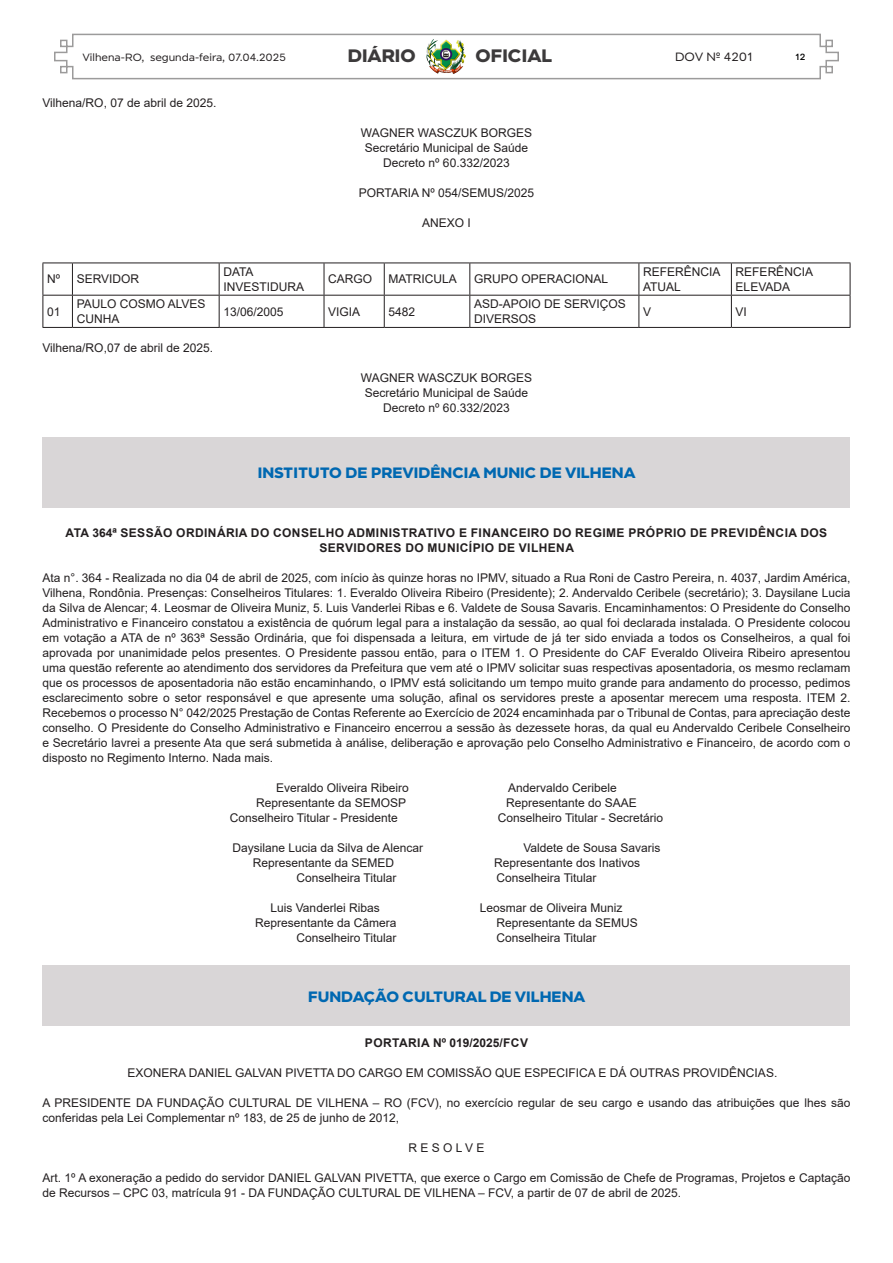
<style>
.page{position:relative;width:893px;height:1263px;background:#fff}
.page>*{position:absolute;margin:0;border:0;box-sizing:border-box;transform-origin:0 0}
.t1{font:700 18px "Modica";color:#3c3a3b}
.TÍTULO{font:700 15px "Modica";color:#0068b1}
.Ementa{font:12px/15px "Arial";color:#231f20}
.Orgão_Emitente{font:12px "Arial";color:#231f20}
.Titulo_Descrição{font:700 12px/15px "Arial";letter-spacing:.035em;color:#231f20;text-align:center}
.t2{font:12px "Modica";color:#231f20}
.t3{font:10.5px "Modica";color:#231f20}
.t4{font:500 9px "Modica";color:#000}
</style>
<div class="page">
<svg style="left:54px;top:33px;width:785px;height:47px"></svg>
<img style="left:425px;top:37px;width:42px;height:38px">
<svg style="left:44px;top:263px;width:28px;height:1px"></svg>
<hr style="left:72px;top:263px;width:147px;height:1px;background:#231f20">
<hr style="left:219px;top:263px;width:105px;height:1px;background:#231f20">
<hr style="left:324px;top:263px;width:60px;height:1px;background:#231f20">
<hr style="left:384px;top:263px;width:86px;height:1px;background:#231f20">
<hr style="left:470px;top:263px;width:169px;height:1px;background:#231f20">
<hr style="left:639px;top:263px;width:92px;height:1px;background:#231f20">
<hr style="left:731px;top:263px;width:119px;height:1px;background:#231f20">
<svg style="left:43px;top:295px;width:29px;height:1px"></svg>
<hr style="left:72px;top:295px;width:147px;height:1px;background:#231f20">
<hr style="left:219px;top:295px;width:105px;height:1px;background:#231f20">
<hr style="left:324px;top:295px;width:60px;height:1px;background:#231f20">
<hr style="left:384px;top:295px;width:86px;height:1px;background:#231f20">
<hr style="left:470px;top:295px;width:169px;height:1px;background:#231f20">
<hr style="left:639px;top:295px;width:92px;height:1px;background:#231f20">
<hr style="left:731px;top:295px;width:119px;height:1px;background:#231f20">
<svg style="left:43px;top:327px;width:29px;height:1px"></svg>
<hr style="left:72px;top:327px;width:147px;height:1px;background:#231f20">
<hr style="left:219px;top:327px;width:105px;height:1px;background:#231f20">
<hr style="left:324px;top:327px;width:60px;height:1px;background:#231f20">
<hr style="left:384px;top:327px;width:86px;height:1px;background:#231f20">
<hr style="left:470px;top:327px;width:169px;height:1px;background:#231f20">
<hr style="left:639px;top:327px;width:92px;height:1px;background:#231f20">
<hr style="left:731px;top:327px;width:119px;height:1px;background:#231f20">
<hr style="left:43px;top:263px;width:1px;height:32px;background:#231f20">
<hr style="left:43px;top:296px;width:1px;height:31px;background:#231f20">
<hr style="left:72px;top:263px;width:1px;height:32px;background:#231f20">
<hr style="left:219px;top:263px;width:1px;height:32px;background:#231f20">
<hr style="left:324px;top:263px;width:1px;height:32px;background:#231f20">
<hr style="left:384px;top:263px;width:1px;height:32px;background:#231f20">
<hr style="left:469px;top:263px;width:1px;height:32px;background:#231f20">
<hr style="left:638px;top:263px;width:1px;height:32px;background:#231f20">
<hr style="left:731px;top:263px;width:1px;height:32px;background:#231f20">
<hr style="left:850px;top:263px;width:1px;height:32px;background:#231f20">
<hr style="left:72px;top:296px;width:1px;height:31px;background:#231f20">
<hr style="left:219px;top:296px;width:1px;height:31px;background:#231f20">
<hr style="left:324px;top:296px;width:1px;height:31px;background:#231f20">
<hr style="left:384px;top:296px;width:1px;height:31px;background:#231f20">
<hr style="left:469px;top:296px;width:1px;height:31px;background:#231f20">
<hr style="left:638px;top:296px;width:1px;height:31px;background:#231f20">
<hr style="left:731px;top:296px;width:1px;height:31px;background:#231f20">
<hr style="left:850px;top:296px;width:1px;height:31px;background:#231f20">
<div style="left:43px;top:437px;width:807px;height:70px;background:#d9d6d7"></div>
<div style="left:43px;top:965px;width:807px;height:61px;background:#d9d6d7"></div>
<p class="t3" style="left:82px;top:51px;width:205px">Vilhena-RO, segunda-feira, 07.04.2025</p>
<h1 class="t1" style="left:348px;top:44px;width:69px">DIÁRIO</h1>
<h1 class="t1" style="left:476px;top:44px;width:78px">OFICIAL</h1>
<p class="t2" style="left:675px;top:50px;width:79px">DOV Nº 4201</p>
<p class="t4" style="left:796px;top:51px;width:11px">12</p>
<p class="Ementa" style="left:43px;top:95px;width:175px">Vilhena/RO, 07 de abril de 2025.</p>
<p class="Orgão_Emitente" style="left:361px;top:124px;width:173px">WAGNER WASCZUK BORGES</p>
<p class="Orgão_Emitente" style="left:365px;top:139px;width:165px">Secretário Municipal de Saúde</p>
<p class="Orgão_Emitente" style="left:383px;top:154px;width:128px">Decreto nº 60.332/2023</p>
<p class="Orgão_Emitente" style="left:359px;top:184px;width:177px">PORTARIA Nº 054/SEMUS/2025</p>
<p class="Orgão_Emitente" style="left:422px;top:214px;width:50px">ANEXO I</p>
<p class="Ementa" style="left:47px;top:272px;width:15px">Nº</p>
<p class="Ementa" style="left:77px;top:272px;width:64px">SERVIDOR</p>
<p class="Ementa" style="left:223px;top:264px;width:82px">DATA<br>INVESTIDURA</p>
<p class="Ementa" style="left:328px;top:272px;width:46px">CARGO</p>
<p class="Ementa" style="left:388px;top:272px;width:70px">MATRICULA</p>
<p class="Ementa" style="left:474px;top:272px;width:136px">GRUPO OPERACIONAL</p>
<p class="Ementa" style="left:643px;top:264px;width:79px">REFERÊNCIA<br>ATUAL</p>
<p class="Ementa" style="left:736px;top:264px;width:79px">REFERÊNCIA<br>ELEVADA</p>
<p class="Ementa" style="left:47px;top:304px;width:15px">01</p>
<p class="Ementa" style="left:77px;top:296px;width:130px">PAULO COSMO ALVES<br>CUNHA</p>
<p class="Ementa" style="left:223px;top:304px;width:62px">13/06/2005</p>
<p class="Ementa" style="left:328px;top:304px;width:34px">VIGIA</p>
<p class="Ementa" style="left:388px;top:304px;width:28px">5482</p>
<p class="Ementa" style="left:474px;top:296px;width:153px">ASD-APOIO DE SERVIÇOS<br>DIVERSOS</p>
<p class="Ementa" style="left:643px;top:304px;width:10px">V</p>
<p class="Ementa" style="left:736px;top:304px;width:13px">VI</p>
<p class="Ementa" style="left:43px;top:340px;width:172px">Vilhena/RO,07 de abril de 2025.</p>
<p class="Orgão_Emitente" style="left:361px;top:369px;width:173px">WAGNER WASCZUK BORGES</p>
<p class="Orgão_Emitente" style="left:365px;top:384px;width:165px">Secretário Municipal de Saúde</p>
<p class="Orgão_Emitente" style="left:383px;top:399px;width:128px">Decreto nº 60.332/2023</p>
<p class="TÍTULO" style="left:258px;top:463px;width:379px">INSTITUTO DE PREVIDÊNCIA MUNIC DE VILHENA</p>
<p class="Titulo_Descrição" style="left:66px;top:525px;width:763px">ATA 364ª SESSÃO ORDINÁRIA DO CONSELHO ADMINISTRATIVO E FINANCEIRO DO REGIME PRÓPRIO DE PREVIDÊNCIA DOS<br>SERVIDORES DO MUNICÍPIO DE VILHENA</p>
<p class="Ementa" style="left:43px;top:570px;width:809px;text-align:justify">Ata n°. 364 - Realizada no dia 04 de abril de 2025, com início às quinze horas no IPMV, situado a Rua Roni de Castro Pereira, n. 4037, Jardim América, Vilhena, Rondônia. Presenças: Conselheiros Titulares: 1. Everaldo Oliveira Ribeiro (Presidente); 2. Andervaldo Ceribele (secretário); 3. Daysilane Lucia da Silva de Alencar; 4. Leosmar de Oliveira Muniz, 5. Luis Vanderlei Ribas e 6. Valdete de Sousa Savaris. Encaminhamentos: O Presidente do Conselho Administrativo e Financeiro constatou a existência de quórum legal para a instalação da sessão, ao qual foi declarada instalada. O Presidente colocou em votação a ATA de nº 363ª Sessão Ordinária, que foi dispensada a leitura, em virtude de já ter sido enviada a todos os Conselheiros, a qual foi aprovada por unanimidade pelos presentes. O Presidente passou então, para o ITEM 1. O Presidente do CAF Everaldo Oliveira Ribeiro apresentou uma questão referente ao atendimento dos servidores da Prefeitura que vem até o IPMV solicitar suas respectivas aposentadoria, os mesmo reclamam que os processos de aposentadoria não estão encaminhando, o IPMV está solicitando um tempo muito grande para andamento do processo, pedimos esclarecimento sobre o setor responsável e que apresente uma solução, afinal os servidores preste a aposentar merecem uma resposta. ITEM 2.<br>Recebemos o processo N° 042/2025 Prestação de Contas Referente ao Exercício de 2024 encaminhada par o Tribunal de Contas, para apreciação deste conselho. O Presidente do Conselho Administrativo e Financeiro encerrou a sessão às dezessete horas, da qual eu Andervaldo Ceribele Conselheiro e Secretário lavrei a presente Ata que será submetida à análise, deliberação e aprovação pelo Conselho Administrativo e Financeiro, de acordo com o disposto no Regimento Interno. Nada mais.</p>
<p class="Orgão_Emitente" style="left:276px;top:780px;width:134px">Everaldo Oliveira Ribeiro</p>
<p class="Orgão_Emitente" style="left:508px;top:780px;width:110px">Andervaldo Ceribele</p>
<p class="Orgão_Emitente" style="left:256px;top:795px;width:152px">Representante da SEMOSP</p>
<p class="Orgão_Emitente" style="left:506px;top:795px;width:132px">Representante do SAAE</p>
<p class="Orgão_Emitente" style="left:230px;top:810px;width:170px">Conselheiro Titular - Presidente</p>
<p class="Orgão_Emitente" style="left:498px;top:810px;width:167px">Conselheiro Titular - Secretário</p>
<p class="Orgão_Emitente" style="left:232px;top:840px;width:192px">Daysilane Lucia da Silva de Alencar</p>
<p class="Orgão_Emitente" style="left:523px;top:840px;width:139px">Valdete de Sousa Savaris</p>
<p class="Orgão_Emitente" style="left:253px;top:855px;width:143px">Representante da SEMED</p>
<p class="Orgão_Emitente" style="left:494px;top:855px;width:148px">Representante dos Inativos</p>
<p class="Orgão_Emitente" style="left:296px;top:870px;width:102px">Conselheira Titular</p>
<p class="Orgão_Emitente" style="left:497px;top:870px;width:101px">Conselheira Titular</p>
<p class="Orgão_Emitente" style="left:270px;top:900px;width:111px">Luis Vanderlei Ribas</p>
<p class="Orgão_Emitente" style="left:480px;top:900px;width:144px">Leosmar de Oliveira Muniz</p>
<p class="Orgão_Emitente" style="left:255px;top:915px;width:143px">Representante da Câmera</p>
<p class="Orgão_Emitente" style="left:497px;top:915px;width:143px">Representante da SEMUS</p>
<p class="Orgão_Emitente" style="left:296px;top:930px;width:102px">Conselheiro Titular</p>
<p class="Orgão_Emitente" style="left:497px;top:930px;width:101px">Conselheira Titular</p>
<p class="TÍTULO" style="left:308px;top:987px;width:279px">FUNDAÇÃO CULTURAL DE VILHENA</p>
<p class="Titulo_Descrição" style="left:365px;top:1036px;width:165px">PORTARIA Nº 019/2025/FCV</p>
<p class="Ementa" style="left:128px;top:1065px;width:651px">EXONERA DANIEL GALVAN PIVETTA DO CARGO EM COMISSÃO QUE ESPECIFICA E DÁ OUTRAS PROVIDÊNCIAS.</p>
<p class="Ementa" style="left:43px;top:1095px;width:809px">A PRESIDENTE DA FUNDAÇÃO CULTURAL DE VILHENA – RO (FCV), no exercício regular de seu cargo e usando das atribuições que lhes são conferidas pela Lei Complementar nº 183, de 25 de junho de 2012,</p>
<p class="Orgão_Emitente" style="left:408px;top:1140px;width:78px">R E S O L V E</p>
<p class="Ementa" style="left:43px;top:1170px;width:809px">Art. 1º A exoneração a pedido do servidor DANIEL GALVAN PIVETTA, que exerce o Cargo em Comissão de Chefe de Programas, Projetos e Captação de Recursos – CPC 03, matrícula 91 - DA FUNDAÇÃO CULTURAL DE VILHENA – FCV, a partir de 07 de abril de 2025.</p>
</div>
